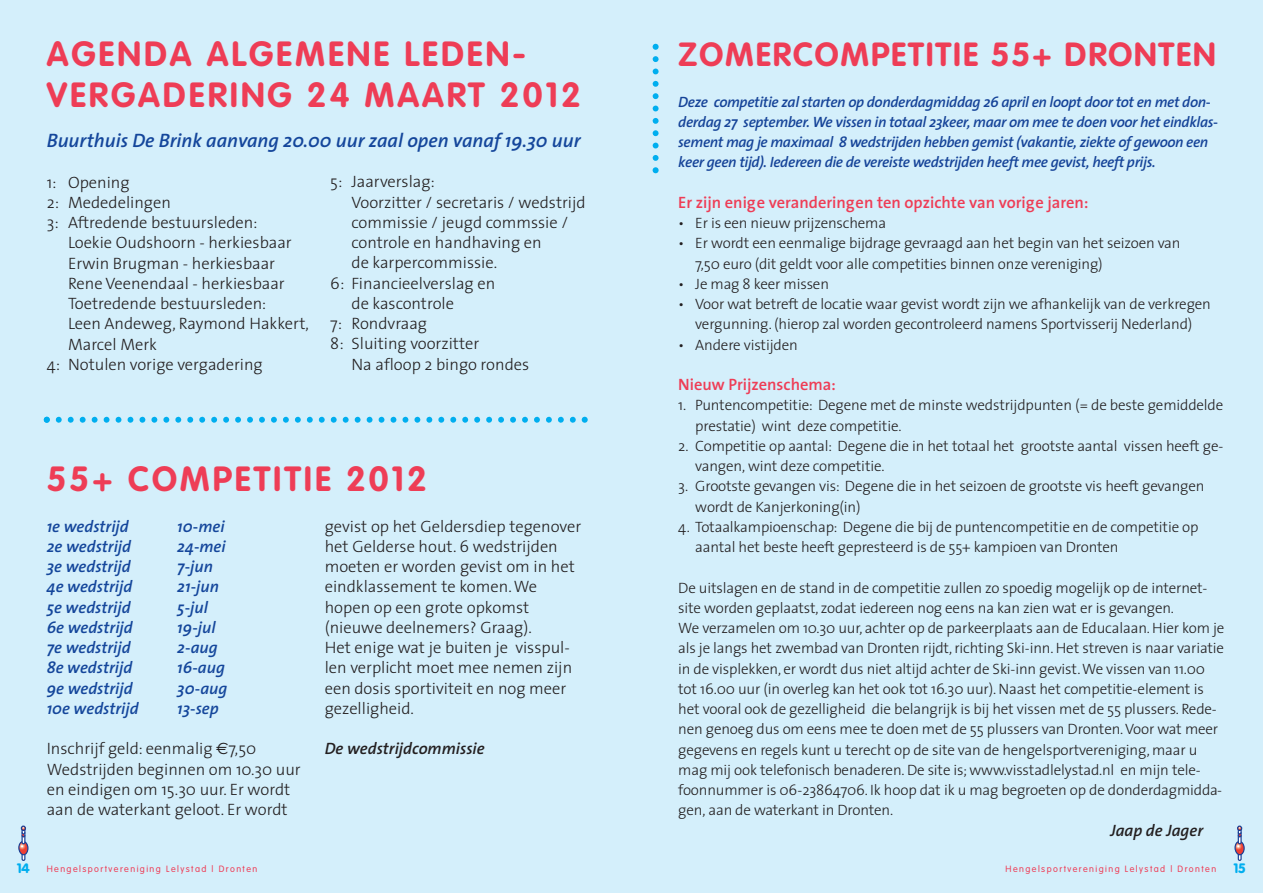
<style>
.page{position:relative;width:1263px;height:893px;background:#d4effb}
.page>*{position:absolute;margin:0;border:0;box-sizing:border-box;transform-origin:0 0}
.t1{font:700 34.5px/40.5px "VAG Rounded";letter-spacing:.085em;color:#ee3d56}
.t2{font:700 33px "VAG Rounded";letter-spacing:.055em;color:#ee3d56}
.t3{font:italic 600 19.5px "The Sans";color:#14469b}
.t4{font:300 16.5px/20.2px "The Sans";color:#231f20}
.t5{font:italic 600 16.5px "The Sans";color:#14469b}
.t6{font:600 16.5px "Thesis Sans";color:#ee3d56}
.t7{font:italic 600 16.5px "The Sans";color:#231f20}
.t8{font:300 15px/20.2px "The Sans";letter-spacing:-.01em;color:#231f20}
.t9{font:italic 600 15px/20.2px "Thesis Sans";letter-spacing:-.02em;color:#154398}
.t10{font:900 13.5px "VAG Rounded";color:#00aeef}
.t11{font:300 9px "VAG Rounded";letter-spacing:.16em;color:#ee3d56}
.s1{font-family:"Euro Sans";font-weight:400}
</style>
<div class="page">
<div style="left:22px;top:845px;width:3px;height:16px;border:1px solid #1b3f94"></div>
<svg style="left:19px;top:841px;width:9px;height:14px"></svg>
<div style="left:18px;top:841px;width:11px;height:14px;border:1px solid #1b3f94;border-radius:50%"></div>
<div style="left:22px;top:828px;width:3px;height:16px;border:1px solid #1b3f94"></div>
<svg style="left:21px;top:825px;width:5px;height:13px"></svg>
<div style="left:1238px;top:845px;width:4px;height:16px;border:1px solid #1b3f94"></div>
<svg style="left:1235px;top:841px;width:9px;height:14px"></svg>
<div style="left:1234px;top:841px;width:11px;height:14px;border:1px solid #1b3f94;border-radius:50%"></div>
<div style="left:1238px;top:828px;width:4px;height:16px;border:1px solid #1b3f94"></div>
<svg style="left:1237px;top:825px;width:5px;height:13px"></svg>
<svg style="left:44px;top:417px;width:544px;height:6px"></svg>
<svg style="left:653px;top:44px;width:6px;height:129px"></svg>
<h1 class="t1" style="left:47px;top:36px;width:536px">AGENDA ALGEMENE LEDEN-<br>VERGADERING 24 MAART 2012</h1>
<h3 class="t3" style="left:47px;top:133px;width:535px">Buurthuis De Brink aanvang 20.00 uur zaal open vanaf 19.30 uur</h3>
<h2 class="t2" style="left:678px;top:41px;width:539px">ZOMERCOMPETITIE 55+ DRONTEN</h2>
<p class="t9" style="left:678px;top:93px;width:541px">Deze competitie zal starten op donderdagmiddag 26 april en loopt door tot en met don&shy;derdag 27 september. We vissen in totaal 23keer, maar om mee te doen voor het eindklas&shy;sement mag je maximaal 8 wedstrijden hebben gemist (vakantie, ziekte of gewoon een keer geen tijd). Iedereen die de vereiste wedstrijden heeft mee gevist, heeft prijs.</p>
<p class="t6" style="left:678px;top:196px;width:412px">Er zijn enige veranderingen ten opzichte van vorige jaren:</p>
<p class="t8" style="left:678px;top:214px;width:209px">• Er is een nieuw prijzenschema</p>
<p class="t8" style="left:695px;top:235px;width:487px;text-indent:-17px">• Er wordt een eenmalige bijdrage gevraagd aan het begin van het seizoen van<br>7,50 euro (dit geldt voor alle competities binnen onze vereniging)</p>
<p class="t8" style="left:678px;top:275px;width:152px">• Je mag 8 keer missen</p>
<p class="t8" style="left:678px;top:295px;width:534px;text-align:center">• Voor wat betreft de locatie waar gevist wordt zijn we afhankelijk van de verkregen vergunning. (hierop zal worden gecontroleerd namens Sportvisserij Nederland)</p>
<p class="t8" style="left:678px;top:336px;width:121px">• Andere vistijden</p>
<p class="t6" style="left:678px;top:378px;width:159px">Nieuw Prijzenschema:</p>
<p class="t8" style="left:695px;top:397px;width:529px;text-indent:-17px">1. Puntencompetitie: Degene met de minste wedstrijdpunten (= de beste gemiddelde prestatie) wint deze competitie.</p>
<p class="t8" style="left:695px;top:437px;width:529px;text-indent:-17px">2. Competitie op aantal: Degene die in het totaal het grootste aantal vissen heeft ge&shy;vangen, wint deze competitie.</p>
<p class="t8" style="left:695px;top:478px;width:511px;text-indent:-17px">3. Grootste gevangen vis: Degene die in het seizoen de grootste vis heeft gevangen wordt de Kanjerkoning(in)</p>
<p class="t8" style="left:695px;top:518px;width:505px;text-indent:-17px">4. Totaalkampioenschap: Degene die bij de puntencompetitie en de competitie op aantal het beste heeft gepresteerd is de 55+ kampioen van Dronten</p>
<p class="t8" style="left:678px;top:579px;width:548px">De uitslagen en de stand in de competitie zullen zo spoedig mogelijk op de internet&shy;site worden geplaatst, zodat iedereen nog eens na kan zien wat er is gevangen.<br>We verzamelen om 10.30 uur, achter op de parkeerplaats aan de Educalaan. Hier kom je als je langs het zwembad van Dronten rijdt, richting Ski-inn. Het streven is naar variatie in de visplekken, er wordt dus niet altijd achter de Ski-inn gevist. We vissen van 11.00 tot 16.00 uur (in overleg kan het ook tot 16.30 uur). Naast het competitie-element is het vooral ook de gezelligheid die belangrijk is bij het vissen met de 55 plussers. Rede&shy;nen genoeg dus om eens mee te doen met de 55 plussers van Dronten. Voor wat meer gegevens en regels kunt u terecht op de site van de hengelsportvereniging, maar u mag mij ook telefonisch benaderen. De site is; www.visstadlelystad.nl en mijn tele&shy;foonnummer is 06-23864706. Ik hoop dat ik u mag begroeten op de donderdagmidda&shy;gen, aan de waterkant in Dronten.</p>
<p class="t7" style="left:1110px;top:823px;width:94px">Jaap de Jager</p>
<p class="t11" style="left:1005px;top:865px;width:212px">Hengelsportvereniging Lelystad | Dronten</p>
<p class="t4" style="left:330px;top:173px;width:106px">5: Jaarverslag:</p>
<p class="t4" style="left:351px;top:194px;width:236px">Voorzitter / secretaris / wedstrijd</p>
<p class="t4" style="left:351px;top:214px;width:218px">commissie / jeugd commssie /</p>
<p class="t4" style="left:351px;top:234px;width:192px">controle en handhaving en</p>
<p class="t4" style="left:351px;top:254px;width:147px">de karpercommissie.</p>
<p class="t4" style="left:330px;top:275px;width:166px">6: Financieelverslag en</p>
<p class="t4" style="left:351px;top:295px;width:104px">de kascontrole</p>
<p class="t4" style="left:330px;top:315px;width:98px">7: Rondvraag</p>
<p class="t4" style="left:330px;top:335px;width:151px">8: Sluiting voorzitter</p>
<p class="t4" style="left:351px;top:356px;width:179px">Na afloop 2 bingo rondes</p>
<p class="t4" style="left:47px;top:173px;width:84px">1: Opening</p>
<p class="t4" style="left:47px;top:194px;width:126px">2: Mededelingen</p>
<p class="t4" style="left:47px;top:214px;width:212px">3: Aftredende bestuursleden:</p>
<p class="t4" style="left:68px;top:234px;width:225px">Loekie Oudshoorn - herkiesbaar</p>
<p class="t4" style="left:68px;top:254px;width:209px">Erwin Brugman - herkiesbaar</p>
<p class="t4" style="left:68px;top:275px;width:218px">Rene Veenendaal - herkiesbaar</p>
<p class="t4" style="left:68px;top:295px;width:200px">Toetredende bestuursleden:</p>
<p class="t4" style="left:68px;top:315px;width:242px">Leen Andeweg, Raymond Hakkert,</p>
<p class="t4" style="left:68px;top:335px;width:91px">Marcel Merk</p>
<p class="t4" style="left:47px;top:356px;width:217px">4: Notulen vorige vergadering</p>
<h1 class="t1" style="left:47px;top:461px;width:382px">55+ COMPETITIE 2012</h1>
<p class="t4" style="left:325px;top:518px;width:258px">gevist op het Geldersdiep tegenover het Gelderse hout. 6 wedstrijden moeten er worden gevist om in het eindklassement te komen. We hopen op een grote opkomst (nieuwe deelnemers? Graag).<br>Het enige wat je buiten je visspul&shy;len verplicht moet mee nemen zijn een dosis sportiviteit en nog meer gezelligheid.</p>
<p class="t7" style="left:325px;top:742px;width:162px">De wedstrijdcommissie</p>
<p class="t5" style="left:47px;top:520px;width:84px">1e wedstrijd</p>
<p class="t5" style="left:177px;top:520px;width:49px">10-mei</p>
<p class="t5" style="left:47px;top:540px;width:86px">2e wedstrijd</p>
<p class="t5" style="left:177px;top:540px;width:50px">24-mei</p>
<p class="t5" style="left:47px;top:560px;width:86px">3e wedstrijd</p>
<p class="t5" style="left:177px;top:560px;width:37px">7-jun</p>
<p class="t5" style="left:47px;top:580px;width:87px">4e wedstrijd</p>
<p class="t5" style="left:177px;top:580px;width:43px">21-jun</p>
<p class="t5" style="left:47px;top:601px;width:85px">5e wedstrijd</p>
<p class="t5" style="left:177px;top:601px;width:32px">5-jul</p>
<p class="t5" style="left:47px;top:621px;width:88px">6e wedstrijd</p>
<p class="t5" style="left:177px;top:621px;width:40px">19-jul</p>
<p class="t5" style="left:47px;top:641px;width:86px">7e wedstrijd</p>
<p class="t5" style="left:177px;top:641px;width:42px">2-aug</p>
<p class="t5" style="left:47px;top:661px;width:87px">8e wedstrijd</p>
<p class="t5" style="left:177px;top:661px;width:49px">16-aug</p>
<p class="t5" style="left:47px;top:682px;width:87px">9e wedstrijd</p>
<p class="t5" style="left:177px;top:682px;width:52px">30-aug</p>
<p class="t5" style="left:47px;top:702px;width:93px">10e wedstrijd</p>
<p class="t5" style="left:177px;top:702px;width:43px">13-sep</p>
<p class="t4" style="left:47px;top:740px;width:256px">Inschrijf geld: eenmalig <span class="s1">€</span>7,50<br>Wedstrijden beginnen om 10.30 uur en eindigen om 15.30 uur. Er wordt aan de waterkant geloot. Er wordt</p>
<p class="t10" style="left:17px;top:863px;width:14px">14</p>
<p class="t11" style="left:47px;top:865px;width:212px">Hengelsportvereniging Lelystad | Dronten</p>
<p class="t10" style="left:1234px;top:863px;width:13px">15</p>
</div>
